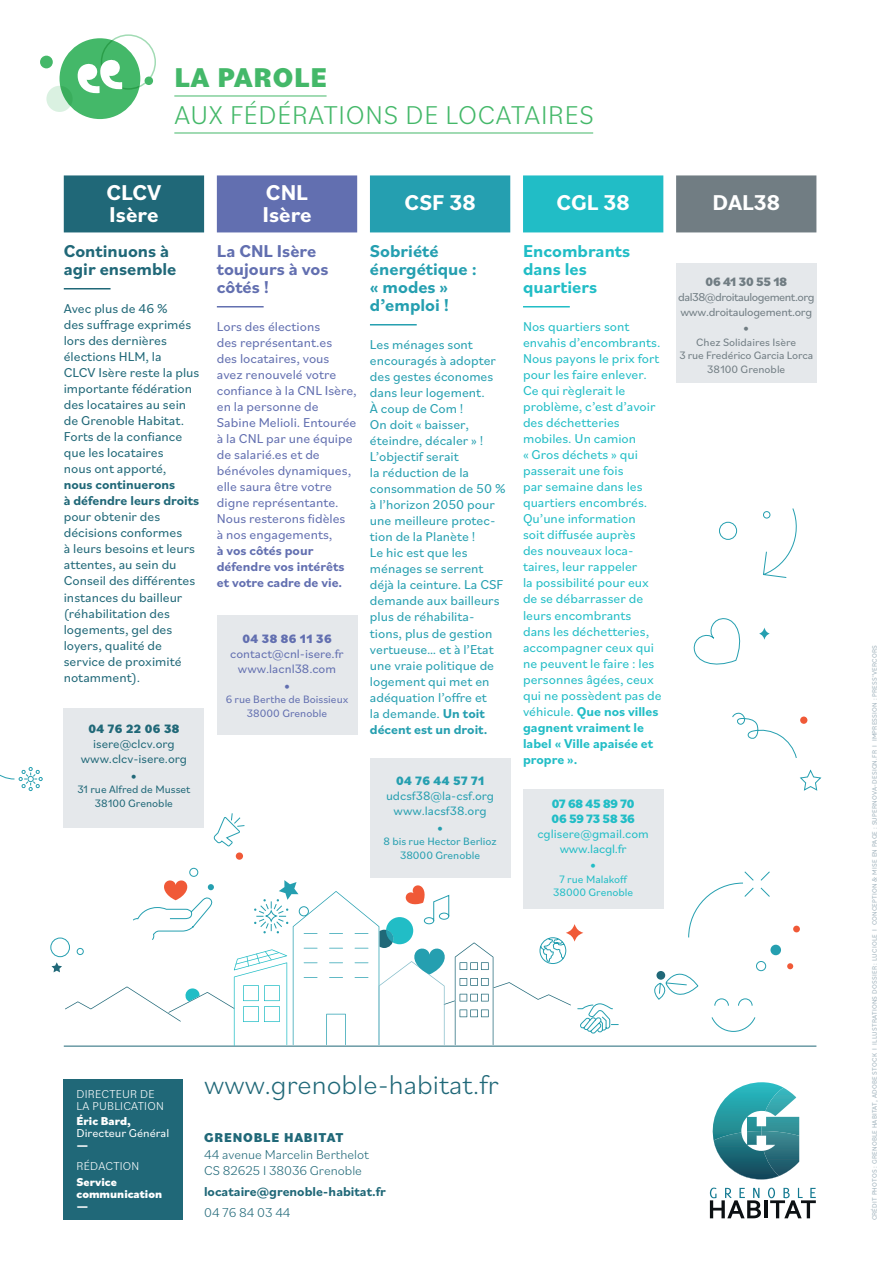
<style>
.page{position:relative;width:893px;height:1263px;background:#fff}
.page>*{position:absolute;margin:0;border:0;box-sizing:border-box;transform-origin:0 0}
.DOS-web{font:300 28.5px "Bilo";color:#206878}
.t1{font:800 28.5px "Bilo";letter-spacing:.03em;color:#44b869}
.t2{font:300 27px "Bilo";letter-spacing:.03em;color:#44b869}
.t3{font:700 22.5px/22.5px "Bilo";color:#fff}
.t4{font:700 18px/18px "Bilo";color:#259fb0}
.t5{font:700 18px/18px "Bilo";color:#626fb0}
.t6{font:700 18px/18px "Bilo";color:#21bdc6}
.t7{font:700 18px/18px "Bilo";color:#206878}
.t8{font:13.5px/16px "Bilo";color:#21bdc6}
.t9{font:13.5px/16px "Bilo";color:#259fb0}
.t10{font:13.5px/16px "Bilo";color:#206878}
.t11{font:13.5px/16px "Bilo";color:#626fb0}
.DOS-adresse{font:300 13.5px "Bilo";color:#206878}
.DOS-adresse-2{font:700 13.5px "Bilo";color:#206878}
.DOS-adresse-3{font:800 13.5px "Bilo";letter-spacing:.06em;color:#206878}
.t12{font:900 13.5px "Bilo";color:#206878}
.t13{font:900 13.5px "Bilo";color:#626fb0}
.t14{font:900 13.5px "Bilo";color:#259fb0}
.t15{font:900 13.5px "Bilo";color:#21bdc6}
.t16{font:900 13.5px "Bilo";color:#717d83}
.t17{font:12.75px/15px "Bilo";color:#259fb0;text-align:center}
.t18{font:12.75px/15px "Bilo";color:#206878;text-align:center}
.t19{font:12.75px "Bilo";color:#626fb0}
.t20{font:12.75px "Bilo";letter-spacing:-.005em;color:#21bdc6}
.t21{font:800 12.75px/15px "Bilo";letter-spacing:-.015em;color:#21bdc6}
.t22{font:800 12.75px "Bilo";letter-spacing:.03em;color:#626fb0}
.t23{font:800 12.75px "Bilo";letter-spacing:-.015em;color:#717d83}
.t24{font:12px "Bilo";letter-spacing:-.035em;color:#717d83}
.DOS-adresse-4{font:300 12px/12px "Bilo";letter-spacing:.02em;color:#fff}
.DOS-adresse-5{font:12px/12px "Bilo";color:#fff}
.DOS-adresse-6{font:800 12px/12px "Bilo";color:#fff}
.t25{font:11.25px/13.5px "Bilo";letter-spacing:-.005em;color:#717d83;text-align:center}
.t26{font:11.25px/13.5px "Bilo";color:#626fb0;text-align:center}
.t27{font:11.25px/13.5px "Bilo";color:#259fb0;text-align:center}
.t28{font:11.25px "Bilo";color:#206878}
.t29{font:11.25px "Bilo";color:#21bdc6}
.t30{font:6.75px "Bilo";letter-spacing:.03em;color:#9fb1bb}
.s1{font-weight:700}
.s2{font-weight:800}
</style>
<div class="page">
<div style="left:64px;top:708px;width:140px;height:119px;background:#e5e8eb"></div>
<div style="left:217px;top:615px;width:140px;height:120px;background:#e5e8eb"></div>
<div style="left:370px;top:758px;width:140px;height:119px;background:#e5e8eb"></div>
<div style="left:523px;top:790px;width:140px;height:119px;background:#e5e8eb"></div>
<div style="left:676px;top:264px;width:140px;height:119px;background:#e5e8eb"></div>
<div style="left:64px;top:175px;width:140px;height:57px;background:#206878"></div>
<hr style="left:64px;top:288px;width:47px;height:1px;background:#206878">
<div style="left:217px;top:175px;width:140px;height:57px;background:#626fb0"></div>
<hr style="left:217px;top:306px;width:47px;height:1px;background:#626fb0">
<div style="left:370px;top:175px;width:140px;height:57px;background:#259fb0"></div>
<hr style="left:370px;top:324px;width:47px;height:1px;background:#259fb0">
<div style="left:523px;top:175px;width:140px;height:57px;background:#21bdc6"></div>
<hr style="left:523px;top:306px;width:47px;height:1px;background:#21bdc6">
<div style="left:676px;top:175px;width:140px;height:57px;background:#717d83"></div>
<hr style="left:174px;top:96px;width:153px;height:1px;background:#44b869">
<hr style="left:174px;top:133px;width:419px;height:1px;background:#44b869">
<hr style="left:64px;top:1046px;width:752px;height:1px;background:#206878">
<div style="left:60px;top:38px;width:80px;height:81px;background:#44b869;border-radius:50%"></div>
<div style="left:101px;top:34px;width:55px;height:56px;border:2px solid #44b869;border-radius:50%"></div>
<svg style="left:46px;top:86px;width:27px;height:26px"></svg>
<div style="left:145px;top:77px;width:8px;height:8px;background:#44b869;border-radius:50%"></div>
<div style="left:40px;top:56px;width:13px;height:12px;background:#44b869;border-radius:50%"></div>
<svg style="left:77px;top:59px;width:45px;height:35px"></svg>
<div style="left:64px;top:1079px;width:119px;height:140px;background:#206878"></div>
<svg style="left:787px;top:963px;width:6px;height:6px"></svg>
<div style="left:770px;top:945px;width:11px;height:10px;background:#259fb0;border-radius:50%"></div>
<div style="left:793px;top:926px;width:7px;height:6px;background:#f05937;border-radius:50%"></div>
<div style="left:236px;top:852px;width:7px;height:8px;background:#f05937;border-radius:50%"></div>
<svg style="left:51px;top:868px;width:719px;height:178px"></svg>
<svg style="left:0;top:767px;width:43px;height:24px"></svg>
<svg style="left:800px;top:770px;width:22px;height:21px"></svg>
<svg style="left:693px;top:508px;width:109px;height:250px"></svg>
<div style="left:800px;top:716px;width:7px;height:8px;background:#f05937;border-radius:50%"></div>
<svg style="left:710px;top:1187px;width:51px;height:31px"></svg>
<hr style="left:764px;top:1200px;width:4px;height:18px;background:#0c1013">
<svg style="left:768px;top:1187px;width:48px;height:31px"></svg>
<svg style="left:712px;top:1082px;width:87px;height:97px"></svg>
<p class="t1" style="left:174px;top:58px;width:155px">LA PAROLE</p>
<p class="t2" style="left:174px;top:97px;width:421px">AUX FÉDÉRATIONS DE LOCATAIRES</p>
<p class="t3" style="left:107px;top:180px;width:56px">CLCV<br>Isère</p>
<p class="t7" style="left:64px;top:242px;width:114px">Continuons à agir ensemble</p>
<p class="t10" style="left:64px;top:299px;width:137px">Avec plus de 46 %<br>des suffrage exprimés lors des dernières élections HLM, la<br>CLCV Isère reste la plus importante fédération des locataires au sein de Grenoble Habitat.<br>Forts de la confiance que les locataires<br>nous ont apporté,<br><span class="s1">nous continuerons<br>à défendre leurs droits </span>pour obtenir des décisions conformes<br>à leurs besoins et leurs attentes, au sein du<br>Conseil des différentes instances du bailleur (réhabilitation des logements, gel des loyers, qualité de service de proximité notamment).</p>
<p class="t18" style="left:81px;top:721px;width:108px"><span class="s2">04 76 22 06 38 </span>isere@clcv.org www.clcv-isere.org</p>
<p class="t12" style="left:131px;top:766px;width:7px">•</p>
<p class="t28" style="left:77px;top:782px;width:114px">31 rue Alfred de Musset</p>
<p class="t28" style="left:95px;top:795px;width:80px">38100 Grenoble</p>
<p class="t3" style="left:262px;top:180px;width:51px">CNL<br>Isère</p>
<p class="t5" style="left:217px;top:242px;width:113px">La CNL Isère toujours à vos côtés !</p>
<p class="t11" style="left:217px;top:317px;width:141px">Lors des élections<br>des représentant.es<br>des locataires, vous avez renouvelé votre confiance à la CNL Isère, en la personne de<br>Sabine Melioli. Entourée à la CNL par une équipe de salarié.es et de bénévoles dynamiques, elle saura être votre digne représentante.<br>Nous resterons fidèles<br>à nos engagements,<br><span class="s1">à vos côtés pour défendre vos intérêts et votre cadre de vie.</span></p>
<p class="t22" style="left:242px;top:630px;width:91px">04 38 86 11 36</p>
<p class="t19" style="left:230px;top:645px;width:115px">contact@cnl-isere.fr</p>
<p class="t19" style="left:238px;top:660px;width:100px">www.lacnl38.com</p>
<p class="t13" style="left:284px;top:676px;width:7px">•</p>
<p class="t26" style="left:226px;top:692px;width:124px">6 rue Berthe de Boissieux<br>38000 Grenoble</p>
<p class="t3" style="left:405px;top:191px;width:72px">CSF 38</p>
<p class="t4" style="left:370px;top:242px;width:108px">Sobriété énergétique : « modes » d’emploi !</p>
<p class="t9" style="left:370px;top:335px;width:137px">Les ménages sont encouragés à adopter des gestes économes dans leur logement.<br>À coup de Com !<br>On doit « baisser, éteindre, décaler » !<br>L’objectif serait<br>la réduction de la consommation de 50 % à l’horizon 2050 pour une meilleure protec&shy;tion de la Planète !<br>Le hic est que les ménages se serrent déjà la ceinture. La CSF demande aux bailleurs plus de réhabilita&shy;tions, plus de gestion vertueuse… et à l’Etat une vraie politique de logement qui met en adéquation l’offre et<br>la demande. <span class="s1">Un toit décent est un droit.</span></p>
<p class="t17" style="left:386px;top:773px;width:110px"><span class="s2">04 76 44 57 71 </span>udcsf38@la-csf.org www.lacsf38.org</p>
<p class="t14" style="left:437px;top:818px;width:7px">•</p>
<p class="t27" style="left:383px;top:834px;width:115px">8 bis rue Hector Berlioz<br>38000 Grenoble</p>
<p class="t3" style="left:557px;top:191px;width:75px">CGL 38</p>
<p class="t6" style="left:523px;top:242px;width:109px">Encombrants dans les quartiers</p>
<p class="t8" style="left:523px;top:317px;width:140px">Nos quartiers sont envahis d’encombrants.<br>Nous payons le prix fort pour les faire enlever.<br>Ce qui règlerait le problème, c’est d’avoir des déchetteries mobiles. Un camion<br>« Gros déchets » qui passerait une fois<br>par semaine dans les quartiers encombrés.<br>Qu’une information<br>soit diffusée auprès<br>des nouveaux loca&shy;taires, leur rappeler<br>la possibilité pour eux de se débarrasser de leurs encombrants dans les déchetteries, accompagner ceux qui ne peuvent le faire : les personnes âgées, ceux qui ne possèdent pas de véhicule. <span class="s1">Que nos villes gagnent vraiment le label « Ville apaisée et propre ».</span></p>
<p class="t21" style="left:552px;top:795px;width:85px">07 68 45 89 70<br>06 59 73 58 36</p>
<p class="t20" style="left:537px;top:825px;width:113px">cglisere@gmail.com</p>
<p class="t20" style="left:560px;top:840px;width:68px">www.lacgl.fr</p>
<p class="t15" style="left:590px;top:855px;width:7px">•</p>
<p class="t29" style="left:559px;top:871px;width:69px">7 rue Malakoff</p>
<p class="t29" style="left:553px;top:885px;width:82px">38000 Grenoble</p>
<p class="t3" style="left:712px;top:191px;width:69px">DAL38</p>
<p class="t23" style="left:706px;top:273px;width:83px">06 41 30 55 18</p>
<p class="t24" style="left:678px;top:288px;width:138px">dal38@droitaulogement.org</p>
<p class="t24" style="left:680px;top:303px;width:133px">www.droitaulogement.org</p>
<p class="t16" style="left:744px;top:318px;width:7px">•</p>
<p class="t25" style="left:679px;top:335px;width:135px">Chez Solidaires Isère<br>3 rue Fredérico Garcia Lorca<br>38100 Grenoble</p>
<p class="DOS-adresse-4" style="left:77px;top:1087px;width:89px">DIRECTEUR DE<br>LA PUBLICATION</p>
<p class="DOS-adresse-5" style="left:77px;top:1115px;width:94px"><span class="s2">Éric Bard,<br></span>Directeur Général</p>
<p class="DOS-adresse-6" style="left:77px;top:1139px;width:13px">—</p>
<p class="DOS-adresse-4" style="left:77px;top:1159px;width:64px">RÉDACTION</p>
<p class="DOS-adresse-6" style="left:77px;top:1175px;width:87px">Service communication</p>
<p class="DOS-adresse-6" style="left:77px;top:1199px;width:13px">—</p>
<p class="DOS-web" style="left:204px;top:1065px;width:296px">www.grenoble-habitat.fr</p>
<p class="DOS-adresse-3" style="left:204px;top:1129px;width:141px">GRENOBLE HABITAT</p>
<p class="DOS-adresse" style="left:204px;top:1145px;width:166px">44 avenue Marcelin Berthelot</p>
<p class="DOS-adresse" style="left:204px;top:1162px;width:159px">CS 82625 I 38036 Grenoble</p>
<p class="DOS-adresse-2" style="left:204px;top:1182px;width:183px">locataire@grenoble-habitat.fr</p>
<p class="DOS-adresse" style="left:204px;top:1203px;width:88px">04 76 84 03 44</p>
<p class="t30" style="left:870px;top:1220px;width:577px;rotate:-90deg">CRÉDIT PHOTOS : GRENOBLE HABITAT, ADOBE STOCK I ILLUSTRATIONS DOSSIER : LUCIOLE I CONCEPTION &amp; MISE EN PAGE : SUPERNOVA-DESIGN.FR I IMPRESSION : PRESS’VERCORS</p>
</div>
